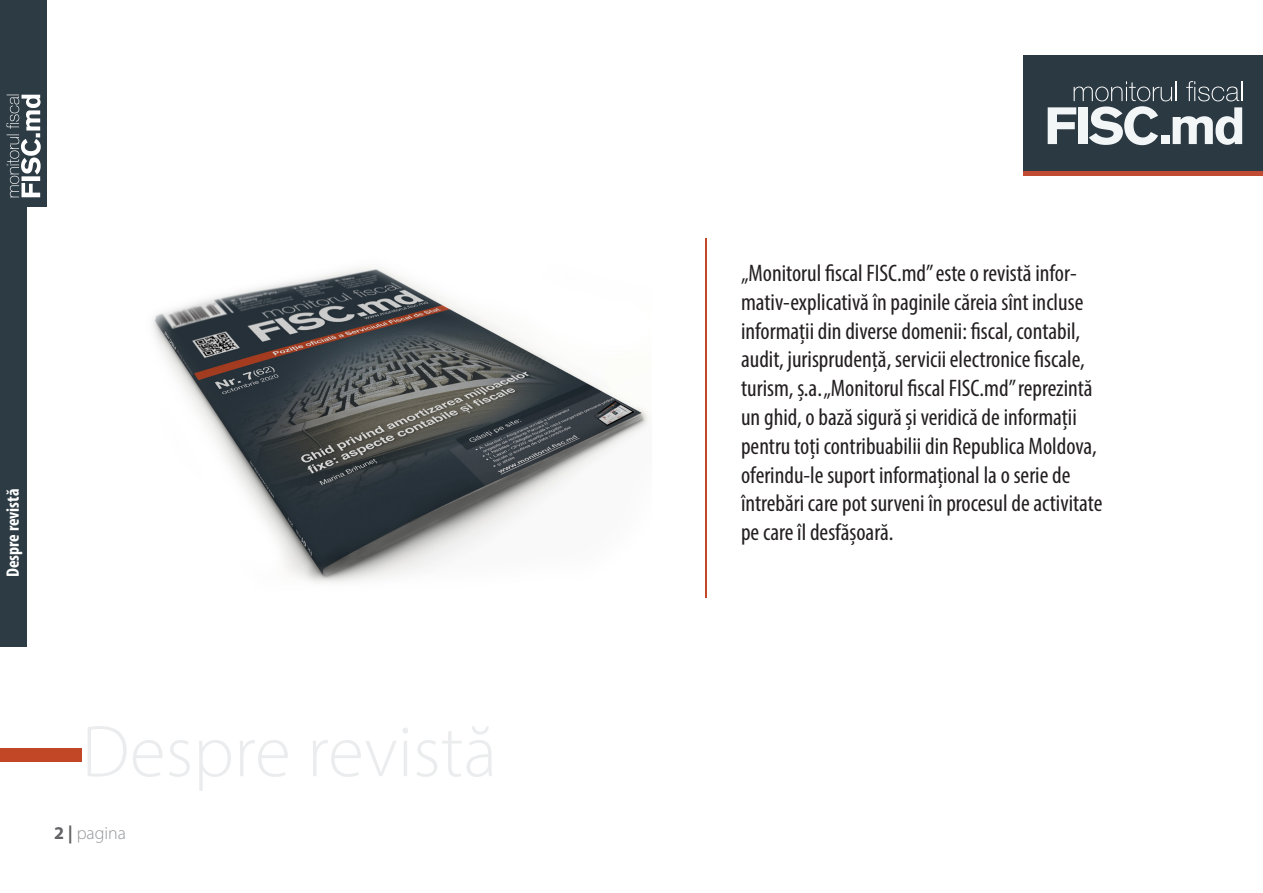
<style>
.page{position:relative;width:1263px;height:893px;background:#fff}
.page>*{position:absolute;margin:0;border:0;box-sizing:border-box;transform-origin:0 0}
.t1{font:condensed 24px/28.8px "Myriad Pro";color:#231f20}
.t2{font:700 condensed 18px "Myriad Pro";color:#fff}
.t3{font:300 18px "Myriad Pro";color:#939598}
.s1{font-weight:700;color:#636366}
</style>
<div class="page">
<div style="left:1023px;top:55px;width:240px;height:116px;background:#2b3943"></div>
<svg style="left:1048px;top:81px;width:194px;height:64px"></svg>
<div style="left:1023px;top:171px;width:240px;height:5px;background:#c14b32"></div>
<div style="left:0;top:202px;width:27px;height:445px;background:#2d3b44"></div>
<div style="left:0;top:0;width:47px;height:207px;background:#2d3b44"></div>
<svg style="left:6px;top:95px;width:35px;height:102px"></svg>
<hr style="left:706px;top:238px;width:1px;height:360px;background:#c14727">
<div style="left:0;top:748px;width:82px;height:14px;background:#c14727"></div>
<img style="left:153px;top:267px;width:497px;height:316px">
<p class="t2" style="left:1px;top:577px;width:90px;rotate:-90deg">Despre revistă</p>
<p class="t3" style="left:54px;top:822px;width:74px"><span class="s1">2 |</span> pagina</p>
<p class="t1" style="left:741px;top:258px;width:363px">„Monitorul fiscal FISC.md” este o revistă infor&shy;mativ-explicativă în paginile căreia sînt incluse informații din diverse domenii: fiscal, contabil, audit, jurisprudență, servicii electronice fiscale, turism, ș.a. „Monitorul fiscal FISC.md” reprezintă un ghid, o bază sigură și veridică de informații pentru toți contribuabilii din Republica Moldova, oferindu-le suport informațional la o serie de întrebări care pot surveni în procesul de activitate pe care îl desfășoară.</p>
</div>
